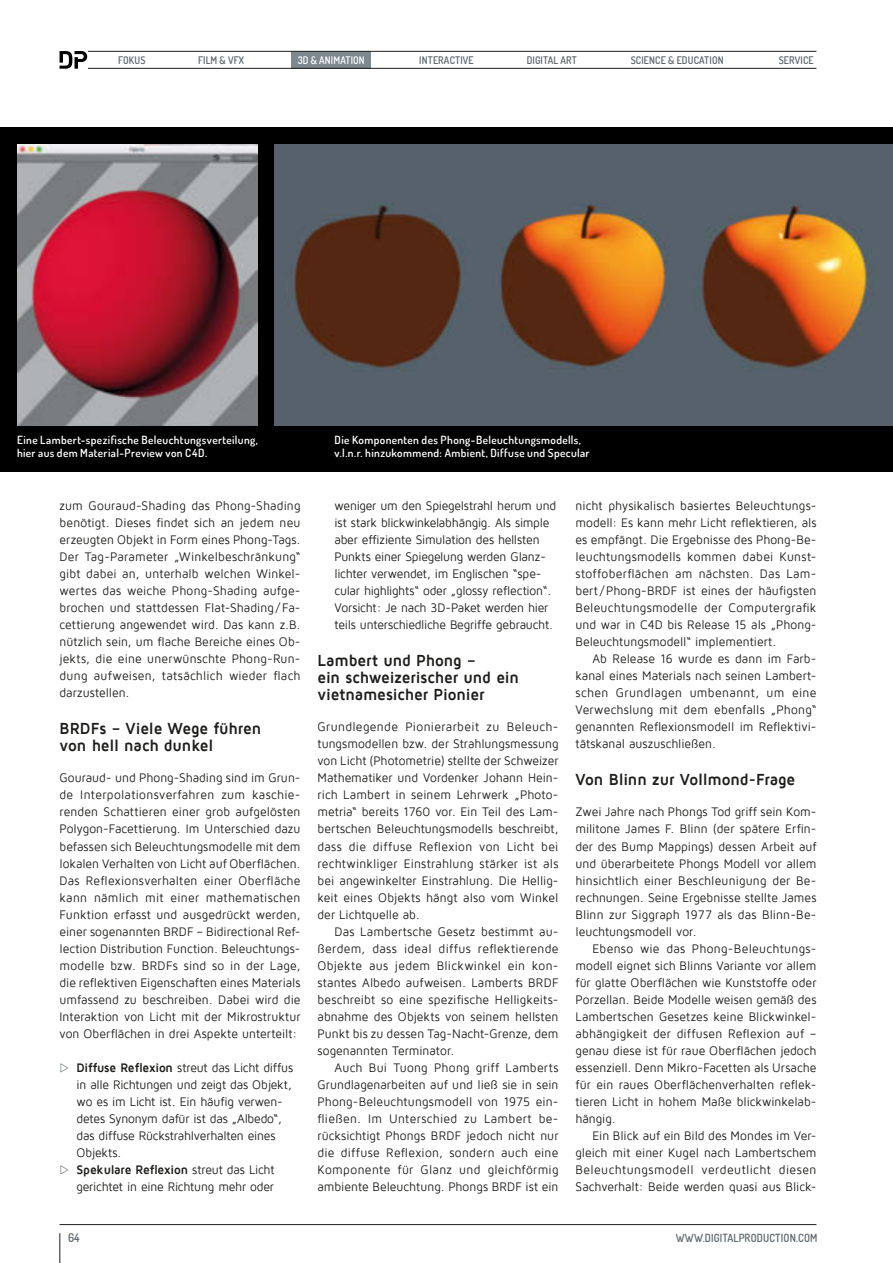
<style>
.page{position:relative;width:893px;height:1263px;background:#fff}
.page>*{position:absolute;margin:0;border:0;box-sizing:border-box;transform-origin:0 0}
.t1{font:700 16.5px/17px "Maven Pro";letter-spacing:-.01em;color:#1d1d1b;scale:.94 1}
.t2{font:12.75px/17px "Maven Pro";color:#1d1d1b;text-align:justify;scale:.94 1}
.t3{font:700 12.75px "Maven Pro";letter-spacing:-.015em;color:#1d1d1b;scale:.94 1}
.t4{font:600 12px "Dosis";color:#5d686e;scale:.94 1}
.t5{font:600 11.25px/12.8px "Dosis";letter-spacing:.03em;color:#fff}
.t6{font:600 11.25px "Dosis";letter-spacing:.015em;color:#5d686e;scale:.94 1}
.t7{font:600 10.5px "Dosis";letter-spacing:.015em;color:#5d686e;scale:.94 1}
.t8{font:600 10.5px "Dosis";letter-spacing:.015em;color:#fff;scale:.94 1}
.s1{font-family:"DP Font";font-weight:500;font-size:12px;color:#5d686e}
.s2{font-weight:700}
.s3{font-weight:400}
</style>
<div class="page">
<div style="left:0;top:128px;width:893px;height:344px;background:#000"></div>
<hr style="left:892px;top:838px;width:1px;height:353px;background:#000">
<img style="left:17px;top:145px;width:241px;height:280px">
<img style="left:275px;top:145px;width:618px;height:280px">
<img style="left:892px;top:855px;width:1px;height:280px">
<div style="left:291px;top:51px;width:80px;height:17px;background:#7d888f"></div>
<hr style="left:60px;top:1233px;width:1px;height:30px;background:#1d1d1b">
<svg style="left:60px;top:51px;width:27px;height:18px"></svg>
<hr style="left:88px;top:68px;width:728px;height:1px;background:#1d1d1b">
<hr style="left:88px;top:51px;width:728px;height:1px;background:#1d1d1b">
<hr style="left:60px;top:1224px;width:756px;height:1px;background:#1d1d1b">
<p class="t7" style="left:118px;top:53px;width:30px">FOKUS</p>
<p class="t7" style="left:198px;top:53px;width:50px">FILM &amp; VFX</p>
<p class="t8" style="left:298px;top:53px;width:73px">3D &amp; ANIMATION</p>
<p class="t7" style="left:419px;top:53px;width:59px">INTERACTIVE</p>
<p class="t7" style="left:527px;top:53px;width:55px">DIGITAL ART</p>
<p class="t7" style="left:631px;top:53px;width:100px">SCIENCE &amp; EDUCATION</p>
<p class="t7" style="left:779px;top:53px;width:39px">SERVICE</p>
<p class="t5" style="left:17px;top:433px;width:242px">Eine Lambert-spezifische Beleuchtungsverteilung, hier aus dem Material-Preview von C4D.</p>
<p class="t5" style="left:334px;top:433px;width:257px">Die Komponenten des Phong-Beleuchtungsmodells, v.l.n.r. hinzukommend: Ambient, Diffuse und Specular</p>
<p class="t2" style="left:60px;top:498px;width:258px">zum Gouraud-Shading das Phong-Shading benötigt. Dieses findet sich an jedem neu erzeugten Objekt in Form eines Phong-Tags.<br>Der Tag-Parameter „Winkelbeschränkung“ gibt dabei an, unterhalb welchen Winkel&shy;wertes das weiche Phong-Shading aufge&shy;brochen und stattdessen Flat-Shading / Fa&shy;cettierung angewendet wird. Das kann z.B. nützlich sein, um flache Bereiche eines Ob&shy;jekts, die eine unerwünschte Phong-Run&shy;dung aufweisen, tatsächlich wieder flach darzustellen.</p>
<p class="t1" style="left:60px;top:720px;width:216px">BRDFs – Viele Wege führen von hell nach dunkel</p>
<p class="t2" style="left:60px;top:770px;width:258px">Gouraud- und Phong-Shading sind im Grun&shy;de Interpolationsverfahren zum kaschie&shy;renden Schattieren einer grob aufgelösten Polygon-Facettierung. Im Unterschied dazu befassen sich Beleuchtungsmodelle mit dem lokalen Verhalten von Licht auf Oberflächen.<br>Das Reflexionsverhalten einer Oberfläche kann nämlich mit einer mathematischen Funktion erfasst und ausgedrückt werden, einer sogenannten BRDF – Bidirectional Ref&shy;lection Distribution Function. Beleuchtungs&shy;modelle bzw. BRDFs sind so in der Lage, die reflektiven Eigenschaften eines Materials umfassend zu beschreiben. Dabei wird die Interaktion von Licht mit der Mikrostruktur von Oberflächen in drei Aspekte unterteilt:</p>
<p class="t2" style="left:60px;top:1059px;width:250px"><span class="s1">i</span> <span class="s2">Diffuse Reflexion</span> streut das Licht diffus</p>
<p class="t2" style="left:77px;top:1076px;width:230px">in alle Richtungen und zeigt das Objekt,</p>
<p class="t2" style="left:77px;top:1093px;width:221px">wo es im Licht ist. Ein häufig verwen-</p>
<p class="t2" style="left:77px;top:1110px;width:220px">detes Synonym dafür ist das „Albedo“,</p>
<p class="t2" style="left:77px;top:1127px;width:213px">das diffuse Rückstrahlverhalten eines</p>
<p class="t2" style="left:77px;top:1144px;width:49px">Objekts.</p>
<p class="t3" style="left:60px;top:1162px;width:230px"><span class="s1">i</span> Spekulare Reflexion <span class="s3">streut das Licht</span></p>
<p class="t2" style="left:77px;top:1178px;width:211px">gerichtet in eine Richtung mehr oder</p>
<p class="t2" style="left:334px;top:498px;width:237px;text-align:left">weniger um den Spiegelstrahl herum und ist stark blickwinkelabhängig. Als simple aber effiziente Simulation des hellsten Punkts einer Spiegelung werden Glanz&shy;lichter verwendet, im Englischen “spe&shy;cular highlights“ oder „glossy reflection“.<br>Vorsicht: Je nach 3D-Paket werden hier teils unterschiedliche Begriffe gebraucht.</p>
<p class="t1" style="left:317px;top:652px;width:216px">Lambert und Phong –<br>ein schweizerischer und ein vietnamesicher Pionier</p>
<p class="t2" style="left:317px;top:719px;width:258px">Grundlegende Pionierarbeit zu Beleuch&shy;tungsmodellen bzw. der Strahlungsmessung von Licht (Photometrie) stellte der Schweizer Mathematiker und Vordenker Johann Hein&shy;rich Lambert in seinem Lehrwerk „Photo&shy;metria“ bereits 1760 vor. Ein Teil des Lam&shy;bertschen Beleuchtungsmodells beschreibt, dass die diffuse Reflexion von Licht bei rechtwinkliger Einstrahlung stärker ist als bei angewinkelter Einstrahlung. Die Hellig&shy;keit eines Objekts hängt also vom Winkel der Lichtquelle ab.</p>
<p class="t2" style="left:317px;top:923px;width:258px;text-align:left;text-indent:17px">Das Lambertsche Gesetz bestimmt au&shy;ßerdem, dass ideal diffus reflektierende Objekte aus jedem Blickwinkel ein kon&shy;stantes Albedo aufweisen. Lamberts BRDF beschreibt so eine spezifische Helligkeits&shy;abnahme des Objekts von seinem hellsten Punkt bis zu dessen Tag-Nacht-Grenze, dem sogenannten Terminator.</p>
<p class="t2" style="left:317px;top:1059px;width:258px;text-indent:17px">Auch Bui Tuong Phong griff Lamberts Grundlagenarbeiten auf und ließ sie in sein Phong-Beleuchtungsmodell von 1975 ein&shy;fließen. Im Unterschied zu Lambert be&shy;rücksichtigt Phongs BRDF jedoch nicht nur die diffuse Reflexion, sondern auch eine Komponente für Glanz und gleichförmig ambiente Beleuchtung. Phongs BRDF ist ein</p>
<p class="t2" style="left:575px;top:498px;width:258px">nicht physikalisch basiertes Beleuchtungs&shy;modell: Es kann mehr Licht reflektieren, als es empfängt. Die Ergebnisse des Phong-Be&shy;leuchtungsmodells kommen dabei Kunst&shy;stoffoberflächen am nächsten. Das Lam&shy;bert /Phong-BRDF ist eines der häufigsten Beleuchtungsmodelle der Computergrafik und war in C4D bis Release 15 als „Phong-Beleuchtungsmodell“ implementiert.</p>
<p class="t2" style="left:575px;top:651px;width:258px;text-indent:17px">Ab Release 16 wurde es dann im Farb&shy;kanal eines Materials nach seinen Lambert&shy;schen Grundlagen umbenannt, um eine Verwechslung mit dem ebenfalls „Phong“ genannten Reflexionsmodell im Reflektivi&shy;tätskanal auszuschließen.</p>
<p class="t1" style="left:575px;top:771px;width:235px">Von Blinn zur Vollmond-Frage</p>
<p class="t2" style="left:575px;top:804px;width:258px">Zwei Jahre nach Phongs Tod griff sein Kom&shy;militone James F. Blinn (der spätere Erfin&shy;der des Bump Mappings) dessen Arbeit auf und überarbeitete Phongs Modell vor allem hinsichtlich einer Beschleunigung der Be&shy;rechnungen. Seine Ergebnisse stellte James Blinn zur Siggraph 1977 als das Blinn-Be&shy;leuchtungsmodell vor.</p>
<p class="t2" style="left:575px;top:940px;width:258px;text-indent:17px">Ebenso wie das Phong-Beleuchtungs&shy;modell eignet sich Blinns Variante vor allem für glatte Oberflächen wie Kunststoffe oder Porzellan. Beide Modelle weisen gemäß des Lambertschen Gesetzes keine Blickwinkel&shy;abhängigkeit der diffusen Reflexion auf – genau diese ist für raue Oberflächen jedoch essenziell. Denn Mikro-Facetten als Ursache für ein raues Oberflächenverhalten reflek&shy;tieren Licht in hohem Maße blickwinkelab&shy;hängig.</p>
<p class="t2" style="left:575px;top:1127px;width:258px;text-indent:17px">Ein Blick auf ein Bild des Mondes im Ver&shy;gleich mit einer Kugel nach Lambertschem Beleuchtungsmodell verdeutlicht diesen Sachverhalt: Beide werden quasi aus Blick-</p>
<p class="t4" style="left:68px;top:1230px;width:14px">64</p>
<p class="t6" style="left:676px;top:1230px;width:152px">WWW.DIGITALPRODUCTION.COM</p>
</div>
